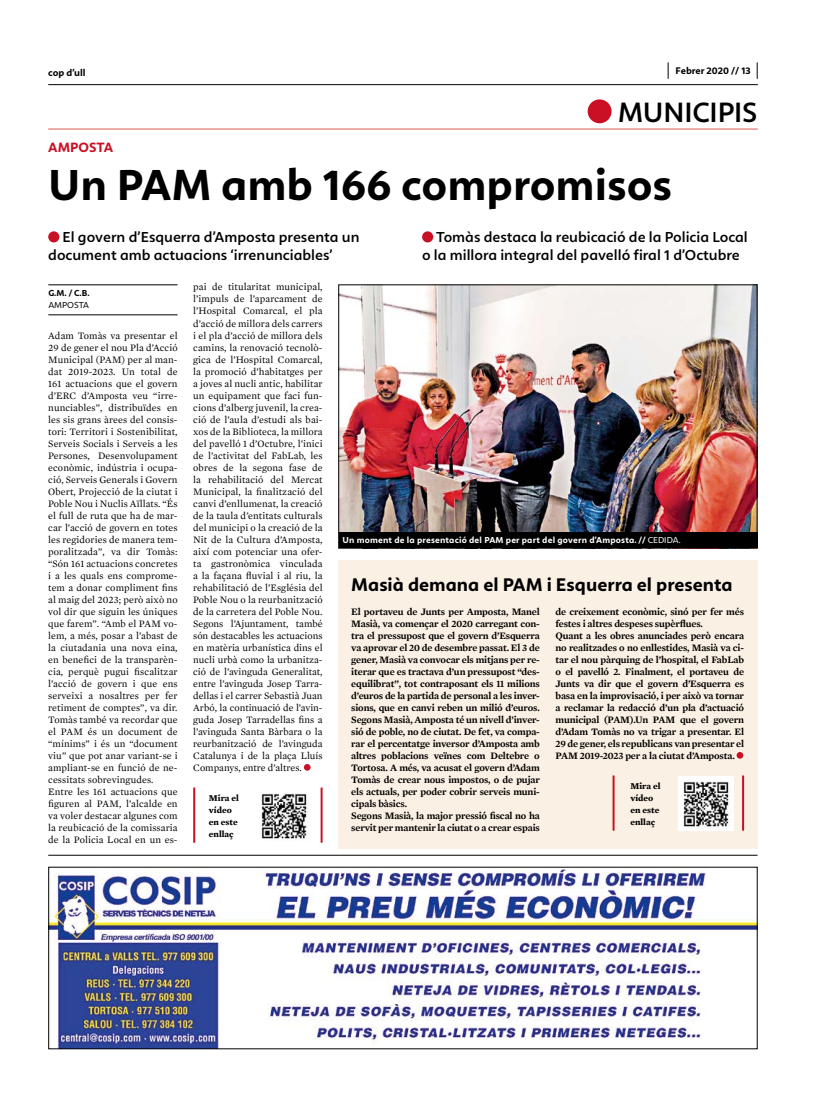
<style>
.page{position:relative;width:820px;height:1106px;background:#fff}
.page>*{position:absolute;margin:0;border:0;box-sizing:border-box;transform-origin:0 0}
.t1{font:700 45px "Calima";color:#000}
.t2{font:600 29px "Calima";letter-spacing:-.005em;color:#000}
.t3{font:700 19px "Calima";color:#000}
.t4{font:600 15px/18px "Calima";color:#000}
.t5{font:700 14px "Calima";color:#c91025}
.t6{font:10px/12px "Mercury Text G1";letter-spacing:.01em;color:#000}
.t7{font:600 10px/12px "Mercury Text G1";letter-spacing:-.015em;color:#000}
.t8{font:700 10px "Calima";color:#000}
.t9{font:700 9px "Calima";letter-spacing:.02em;color:#fff}
.t10{font:700 9px/12px "Mercury Text G1";color:#000}
.t11{font:700 9px "Calima";color:#000}
.t12{font:9px "Calima";color:#000}
.s1{font-weight:400}
</style>
<div class="page">
<hr style="left:48px;top:84px;width:709px;height:1px;background:#000">
<svg style="left:667px;top:62px;width:1px;height:17px"></svg>
<svg style="left:756px;top:62px;width:1px;height:17px"></svg>
<img style="left:50px;top:868px;width:705px;height:179px">
<hr style="left:48px;top:854px;width:709px;height:1px;background:#000">
<div style="left:48px;top:231px;width:11px;height:11px;background:#c91025;border-radius:50%"></div>
<div style="left:422px;top:231px;width:11px;height:11px;background:#c91025;border-radius:50%"></div>
<svg style="left:304px;top:764px;width:6px;height:6px"></svg>
<hr style="left:48px;top:314px;width:129px;height:1px;background:#000">
<hr style="left:48px;top:284px;width:129px;height:1px;background:#000">
<img style="left:340px;top:286px;width:415px;height:246px">
<div style="left:338px;top:284px;width:419px;height:264px;border:1px solid #000"></div>
<div style="left:339px;top:532px;width:418px;height:15px;background:#000"></div>
<hr style="left:48px;top:128px;width:709px;height:1px;background:#d45b4a">
<div style="left:587px;top:99px;width:24px;height:24px;background:#c91025;border-radius:50%"></div>
<div style="left:338px;top:560px;width:419px;height:288px;background:#fbf0e4"></div>
<div style="left:736px;top:752px;width:7px;height:6px;background:#c91025;border-radius:50%"></div>
<img style="left:261px;top:793px;width:46px;height:46px">
<hr style="left:193px;top:787px;width:2px;height:55px;background:#c91025">
<hr style="left:320px;top:787px;width:2px;height:55px;background:#c91025">
<img style="left:678px;top:776px;width:54px;height:54px">
<hr style="left:612px;top:775px;width:2px;height:55px;background:#c91025">
<hr style="left:741px;top:775px;width:2px;height:55px;background:#c91025">
<p class="t8" style="left:48px;top:67px;width:39px">cop d’ull</p>
<p class="t8" style="left:675px;top:65px;width:77px">Febrer 2020 // 13</p>
<h3 class="t5" style="left:48px;top:140px;width:66px">AMPOSTA</h3>
<h2 class="t2" style="left:617px;top:96px;width:141px">MUNICIPIS</h2>
<h1 class="t1" style="left:48px;top:160px;width:625px">Un PAM amb 166 compromisos</h1>
<h3 class="t4" style="left:48px;top:228px;width:312px;text-indent:14px">El govern d’Esquerra d’Amposta presenta un document amb actuacions ‘irrenunciables’</h3>
<h3 class="t4" style="left:422px;top:228px;width:327px;text-indent:14px">Tomàs destaca la reubicació de la Policia Local o la millora integral del pavelló firal 1 d’Octubre</h3>
<p class="t11" style="left:48px;top:288px;width:43px">G.M. / C.B.</p>
<p class="t12" style="left:48px;top:300px;width:42px">AMPOSTA</p>
<p class="t6" style="left:48px;top:329px;width:131px">Adam Tomàs va presentar el<br>29 de gener el nou Pla d’Acció<br>Municipal (PAM) per al man&shy;dat 2019-2023. Un total de<br>161 actuacions que el govern d’ERC d’Amposta veu “irre&shy;nunciables”, distribuïdes en les sis grans àrees del consis&shy;tori: Territori i Sostenibilitat,<br>Serveis Socials i Serveis a les<br>Persones, Desenvolupament econòmic, indústria i ocupa&shy;ció, Serveis Generals i Govern<br>Obert, Projecció de la ciutat i<br>Poble Nou i Nuclis Aïllats. “És el full de ruta que ha de mar&shy;car l’acció de govern en totes les regidories de manera tem&shy;poralitzada”, va dir Tomàs: “Són 161 actuacions concretes i a les quals ens comprome&shy;tem a donar compliment fins al maig del 2023; però això no vol dir que siguin les úniques que farem”. “Amb el PAM vo&shy;lem, a més, posar a l’abast de la ciutadania una nova eina, en benefici de la transparèn&shy;cia, perquè pugui fiscalitzar l’acció de govern i que ens serveixi a nosaltres per fer retiment de comptes”, va dir.<br>Tomàs també va recordar que el PAM és un document de “mínims” i és un “document viu” que pot anar variant-se i ampliant-se en funció de ne&shy;cessitats sobrevingudes.<br>Entre les 161 actuacions que figuren al PAM, l’alcalde en va voler destacar algunes com la reubicació de la comissaria de la Policia Local en un es-</p>
<p class="t6" style="left:193px;top:281px;width:131px;text-align:justify">pai de titularitat municipal, l’impuls de l’aparcament de l’Hospital Comarcal, el pla d’acció de millora dels carrers i el pla d’acció de millora dels camins, la renovació tecnolò&shy;gica de l’Hospital Comarcal, la promoció d’habitatges per a joves al nucli antic, habilitar un equipament que faci fun&shy;cions d’alberg juvenil, la crea&shy;ció de l’aula d’estudi als bai&shy;xos de la Biblioteca, la millora del pavelló 1 d’Octubre, l’inici de l’activitat del FabLab, les obres de la segona fase de la rehabilitació del Mercat Municipal, la finalització del canvi d’enllumenat, la creació de la taula d’entitats culturals del municipi o la creació de la Nit de la Cultura d’Amposta, així com potenciar una ofer&shy;ta gastronòmica vinculada a la façana fluvial i al riu, la rehabilitació de l’Església del Poble Nou o la reurbanització de la carretera del Poble Nou.<br>Segons l’Ajuntament, també són destacables les actuacions en matèria urbanística dins el nucli urbà como la urbanitza&shy;ció de l’avinguda Generalitat, entre l’avinguda Josep Tarra&shy;dellas i el carrer Sebastià Juan Arbó, la continuació de l’avin&shy;guda Josep Tarradellas fins a l’avinguda Santa Bàrbara o la reurbanització de l’avinguda Catalunya i de la plaça Lluís Companys, entre d’altres.</p>
<p class="t10" style="left:209px;top:791px;width:31px">Mira el vídeo en este enllaç</p>
<p class="t9" style="left:342px;top:535px;width:339px">Un moment de la presentació del PAM per part del govern d’Amposta. // <span class="s1">CEDIDA.</span></p>
<h3 class="t3" style="left:351px;top:573px;width:383px">Masià demana el PAM i Esquerra el presenta</h3>
<p class="t7" style="left:351px;top:605px;width:190px">El portaveu de Junts per Amposta, Manel Masià, va començar el 2020 carregant con&shy;tra el pressupost que el govern d’Esquerra va aprovar el 20 de desembre passat. El 3 de gener, Masià va convocar els mitjans per re&shy;iterar que es tractava d’un pressupost “des&shy;equilibrat”, tot contraposant els 11 milions d’euros de la partida de personal a les inver&shy;sions, que en canvi reben un milió d’euros.<br>Segons Masià, Amposta té un nivell d’inver&shy;sió de poble, no de ciutat. De fet, va compa&shy;rar el percentatge inversor d’Amposta amb altres poblacions veïnes com Deltebre o Tortosa. A més, va acusat el govern d’Adam Tomàs de crear nous impostos, o de pujar els actuals, per poder cobrir serveis muni&shy;cipals bàsics.<br>Segons Masià, la major pressió fiscal no ha servit per mantenir la ciutat o a crear espais</p>
<p class="t7" style="left:555px;top:605px;width:190px">de creixement econòmic, sinó per fer més festes i altres despeses supèrflues.<br>Quant a les obres anunciades però encara no realitzades o no enllestides, Masià va ci&shy;tar el nou pàrquing de l’hospital, el FabLab o el pavelló 2. Finalment, el portaveu de Junts va dir que el govern d’Esquerra es basa en la improvisació, i per això va tornar a reclamar la redacció d’un pla d’actuació municipal (PAM).Un PAM que el govern d’Adam Tomàs no va trigar a presentar. El 29 de gener, els republicans van presentar el PAM 2019-2023 per a la ciutat d’Amposta.</p>
<p class="t10" style="left:630px;top:779px;width:31px">Mira el vídeo en este enllaç</p>
</div>
